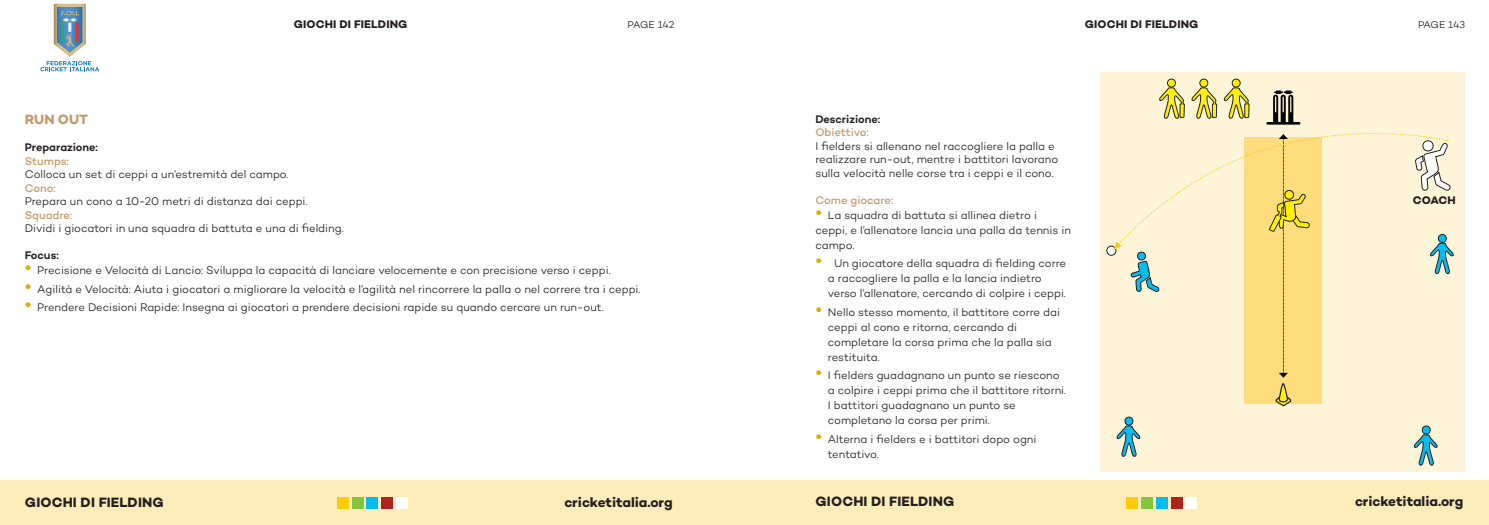
<style>
.page{position:relative;width:1489px;height:525px;background:#fff}
.page>*{position:absolute;margin:0;border:0;box-sizing:border-box;transform-origin:0 0}
.t1{font:700 13.75px "Campton";color:#231f20}
.t2{font:700 13.75px "Campton";letter-spacing:.005em;color:#c39a6b}
.t3{font:300 11.25px/15px "Campton";letter-spacing:-.005em;color:#231f20}
.t4{font:500 11.25px "Campton";letter-spacing:-.005em;color:#c39a6b}
.t5{font:700 11.25px "Campton";letter-spacing:.01em;color:#231f20}
.t6{font:600 11.25px "Campton";color:#231f20}
.t7{font:300 10px "Campton";letter-spacing:-.015em;color:#231f20}
.s1{font-size:21.25px;color:#d9ad07}
</style>
<div class="page">
<div style="left:0;top:479px;width:1488px;height:45px;background:#feedbb"></div>
<svg style="left:40px;top:4px;width:59px;height:67px"></svg>
<div style="left:1100px;top:72px;width:364px;height:399px;background:#fef4d7"></div>
<div style="left:1124px;top:417px;width:8px;height:8px;background:#01bdf2;border-radius:50%"></div>
<div style="left:1124px;top:416px;width:9px;height:9px;border:1px solid #231f20;border-radius:50%"></div>
<svg style="left:1116px;top:425px;width:24px;height:32px"></svg>
<svg style="left:1421px;top:426px;width:8px;height:7px"></svg>
<div style="left:1421px;top:425px;width:9px;height:9px;border:1px solid #231f20;border-radius:50%"></div>
<svg style="left:1413px;top:434px;width:24px;height:32px"></svg>
<div style="left:1106px;top:246px;width:9px;height:9px;background:#fff;border-radius:50%"></div>
<div style="left:1106px;top:246px;width:10px;height:9px;border:1px solid #231f20;border-radius:50%"></div>
<div style="left:1167px;top:79px;width:8px;height:8px;background:#fff101;border-radius:50%"></div>
<div style="left:1167px;top:79px;width:8px;height:8px;border:1px solid #231f20;border-radius:50%"></div>
<div style="left:1199px;top:79px;width:8px;height:8px;background:#fff101;border-radius:50%"></div>
<div style="left:1199px;top:79px;width:8px;height:8px;border:1px solid #231f20;border-radius:50%"></div>
<div style="left:1232px;top:79px;width:8px;height:8px;background:#fff101;border-radius:50%"></div>
<div style="left:1231px;top:79px;width:9px;height:8px;border:1px solid #231f20;border-radius:50%"></div>
<svg style="left:1113px;top:87px;width:341px;height:320px"></svg>
<div style="left:337px;top:497px;width:12px;height:11px;background:#feca0a"></div>
<div style="left:352px;top:497px;width:11px;height:11px;background:#86c43f"></div>
<div style="left:366px;top:497px;width:12px;height:11px;background:#01bdf2"></div>
<div style="left:381px;top:497px;width:12px;height:11px;background:#ac2322"></div>
<div style="left:396px;top:497px;width:11px;height:11px;background:#fff"></div>
<div style="left:1126px;top:497px;width:12px;height:11px;background:#feca0a"></div>
<div style="left:1141px;top:497px;width:11px;height:11px;background:#86c43f"></div>
<div style="left:1156px;top:497px;width:11px;height:11px;background:#01bdf2"></div>
<div style="left:1170px;top:497px;width:12px;height:11px;background:#ac2322"></div>
<div style="left:1185px;top:497px;width:12px;height:11px;background:#fff"></div>
<p class="t5" style="left:294px;top:17px;width:115px">GIOCHI DI FIELDING</p>
<p class="t7" style="left:627px;top:19px;width:48px">PAGE 142</p>
<p class="t5" style="left:1084px;top:17px;width:115px">GIOCHI DI FIELDING</p>
<p class="t7" style="left:1417px;top:19px;width:49px">PAGE 143</p>
<p class="t2" style="left:25px;top:111px;width:65px">RUN OUT</p>
<p class="t6" style="left:25px;top:140px;width:75px">Preparazione:</p>
<p class="t4" style="left:25px;top:154px;width:46px">Stumps:</p>
<p class="t3" style="left:25px;top:166px;width:265px">Colloca un set di ceppi a un’estremità del campo.</p>
<p class="t4" style="left:25px;top:181px;width:33px">Cono:</p>
<p class="t3" style="left:25px;top:193px;width:284px">Prepara un cono a 10-20 metri di distanza dai ceppi.</p>
<p class="t4" style="left:25px;top:208px;width:49px">Squadre:</p>
<p class="t3" style="left:25px;top:220px;width:320px">Dividi i giocatori in una squadra di battuta e una di fielding.</p>
<p class="t6" style="left:25px;top:248px;width:35px">Focus:</p>
<p class="t3" style="left:25px;top:262px;width:587px"><span class="s1">•</span> Precisione e Velocità di Lancio: Sviluppa la capacità di lanciare velocemente e con precisione verso i ceppi.</p>
<p class="t3" style="left:25px;top:281px;width:617px"><span class="s1">•</span> Agilità e Velocità: Aiuta i giocatori a migliorare la velocità e l’agilità nel rincorrere la palla o nel correre tra i ceppi.</p>
<p class="t3" style="left:25px;top:300px;width:580px"><span class="s1">•</span> Prendere Decisioni Rapide: Insegna ai giocatori a prendere decisioni rapide su quando cercare un run-out.</p>
<p class="t6" style="left:815px;top:111px;width:66px">Descrizione:</p>
<p class="t4" style="left:815px;top:125px;width:55px">Obiettivo:</p>
<p class="t3" style="left:815px;top:139px;width:244px;line-height:13.5px">I fielders si allenano nel raccogliere la palla e realizzare run-out, mentre i battitori lavorano sulla velocità nelle corse tra i ceppi e il cono.</p>
<p class="t4" style="left:815px;top:192px;width:79px">Come giocare:</p>
<p class="t3" style="left:815px;top:207px;width:257px"><span class="s1">•</span> La squadra di battuta si allinea dietro i ceppi, e l’allenatore lancia una palla da tennis in campo.</p>
<p class="t3" style="left:827px;top:255px;width:240px;text-indent:-12px"><span class="s1">•</span> Un giocatore della squadra di fielding corre a raccogliere la palla e la lancia indietro verso l’allenatore, cercando di colpire i ceppi.</p>
<p class="t3" style="left:827px;top:304px;width:234px;text-indent:-12px"><span class="s1">•</span> Nello stesso momento, il battitore corre dai ceppi al cono e ritorna, cercando di completare la corsa prima che la palla sia restituita.</p>
<p class="t3" style="left:827px;top:368px;width:240px;text-indent:-12px"><span class="s1">•</span> I fielders guadagnano un punto se riescono a colpire i ceppi prima che il battitore ritorni.<br>I battitori guadagnano un punto se completano la corsa per primi.</p>
<p class="t3" style="left:827px;top:431px;width:210px;text-indent:-12px"><span class="s1">•</span> Alterna i fielders e i battitori dopo ogni tentativo.</p>
<p class="t5" style="left:1412px;top:193px;width:44px">COACH</p>
<p class="t1" style="left:25px;top:493px;width:140px">GIOCHI DI FIELDING</p>
<p class="t1" style="left:564px;top:493px;width:110px">cricketitalia.org</p>
<p class="t1" style="left:815px;top:492px;width:140px">GIOCHI DI FIELDING</p>
<p class="t1" style="left:1354px;top:492px;width:110px">cricketitalia.org</p>
</div>
